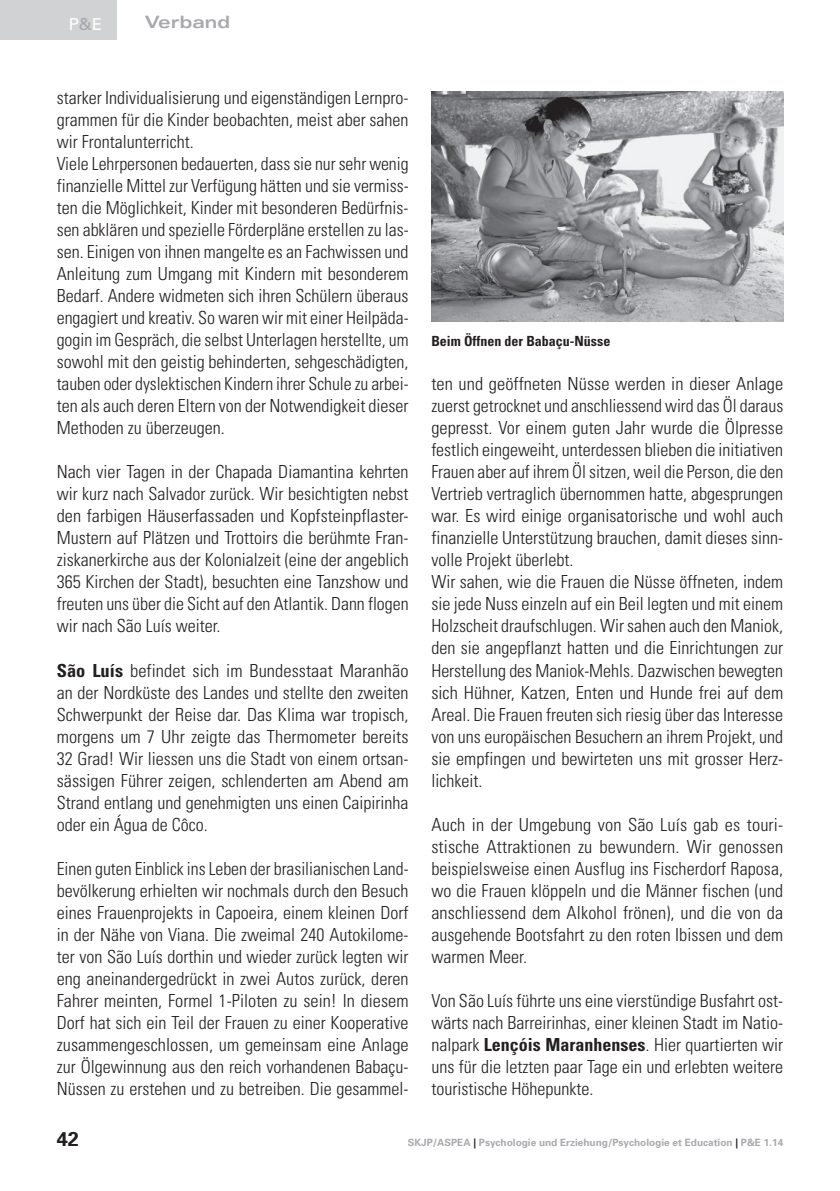
<style>
.page{position:relative;width:840px;height:1191px;background:#fff}
.page>*{position:absolute;margin:0;border:0;box-sizing:border-box;transform-origin:0 0}
.t1{font:700 20px "Univers";color:#231f20}
.t2{font:300 condensed 18px/22px "Univers";color:#231f20;text-align:justify}
.t3{font:700 expanded 17px "Univers";color:#a8a9ad}
.t4{font:16.4px "Univers";color:#fff}
.t5{font:700 condensed 14px "Univers";color:#231f20}
.t6{font:700 10px "Univers";color:#a8a9ad}
.s1{color:#a8a9ad}
.s2{font-weight:700}
.s3{color:#231f20}
</style>
<div class="page">
<div style="left:0;top:0;width:116px;height:40px;background:#d1d2d4"></div>
<img style="left:431px;top:91px;width:351px;height:231px">
<p class="t4" style="left:69px;top:18px;width:35px">P<span class="s1">&amp;</span>E</p>
<p class="t3" style="left:145px;top:16px;width:87px">Verband</p>
<p class="t2" style="left:57px;top:89px;width:353px;text-align:left">starker Individualisierung und eigenständigen Lernpro&shy;grammen für die Kinder beobachten, meist aber sahen wir Frontalunterricht.<br>Viele Lehrpersonen bedauerten, dass sie nur sehr wenig finanzielle Mittel zur Verfügung hätten und sie vermiss&shy;ten die Möglichkeit, Kinder mit besonderen Bedürfnis&shy;sen abklären und spezielle Förderpläne erstellen zu las&shy;sen. Einigen von ihnen mangelte es an Fachwissen und Anleitung zum Umgang mit Kindern mit besonderem Bedarf. Andere widmeten sich ihren Schülern überaus engagiert und kreativ. So waren wir mit einer Heilpäda&shy;gogin im Gespräch, die selbst Unterlagen herstellte, um sowohl mit den geistig behinderten, sehgeschädigten, tauben oder dyslektischen Kindern ihrer Schule zu arbei&shy;ten als auch deren Eltern von der Notwendigkeit dieser Methoden zu überzeugen.</p>
<p class="t2" style="left:57px;top:463px;width:353px">Nach vier Tagen in der Chapada Diamantina kehrten wir kurz nach Salvador zurück. Wir besichtigten nebst den farbigen Häuserfassaden und Kopfsteinpflaster-Mustern auf Plätzen und Trottoirs die berühmte Fran&shy;ziskanerkirche aus der Kolonialzeit (eine der angeblich 365 Kirchen der Stadt), besuchten eine Tanzshow und freuten uns über die Sicht auf den Atlantik. Dann flogen wir nach São Luís weiter.</p>
<p class="t2" style="left:57px;top:661px;width:353px"><span class="s2">São Luís</span> befindet sich im Bundesstaat Maranhão an der Nordküste des Landes und stellte den zweiten Schwerpunkt der Reise dar. Das Klima war tropisch, morgens um 7 Uhr zeigte das Thermometer bereits 32 Grad! Wir liessen uns die Stadt von einem ortsan&shy;sässigen Führer zeigen, schlenderten am Abend am Strand entlang und genehmigten uns einen Caipirinha oder ein Água de Côco.</p>
<p class="t2" style="left:57px;top:859px;width:353px">Einen guten Einblick ins Leben der brasilianischen Land&shy;bevölkerung erhielten wir nochmals durch den Besuch eines Frauenprojekts in Capoeira, einem kleinen Dorf in der Nähe von Viana. Die zweimal 240 Autokilome&shy;ter von São Luís dorthin und wieder zurück legten wir eng aneinandergedrückt in zwei Autos zurück, deren Fahrer meinten, Formel 1-Piloten zu sein! In diesem Dorf hat sich ein Teil der Frauen zu einer Kooperative zusammengeschlossen, um gemeinsam eine Anlage zur Ölgewinnung aus den reich vorhandenen Babaçu-Nüssen zu erstehen und zu betreiben. Die gesammel-</p>
<p class="t5" style="left:431px;top:336px;width:180px">Beim Öffnen der Babaçu-Nüsse</p>
<p class="t2" style="left:431px;top:375px;width:353px;text-align:left">ten und geöffneten Nüsse werden in dieser Anlage zuerst getrocknet und anschliessend wird das Öl daraus gepresst. Vor einem guten Jahr wurde die Ölpresse festlich eingeweiht, unterdessen blieben die initiativen Frauen aber auf ihrem Öl sitzen, weil die Person, die den Vertrieb vertraglich übernommen hatte, abgesprungen war. Es wird einige organisatorische und wohl auch finanzielle Unterstützung brauchen, damit dieses sinn&shy;volle Projekt überlebt.<br>Wir sahen, wie die Frauen die Nüsse öffneten, indem sie jede Nuss einzeln auf ein Beil legten und mit einem Holzscheit draufschlugen. Wir sahen auch den Maniok, den sie angepflanzt hatten und die Einrichtungen zur Herstellung des Maniok-Mehls. Dazwischen bewegten sich Hühner, Katzen, Enten und Hunde frei auf dem Areal. Die Frauen freuten sich riesig über das Interesse von uns europäischen Besuchern an ihrem Projekt, und sie empfingen und bewirteten uns mit grosser Herz&shy;lichkeit.</p>
<p class="t2" style="left:431px;top:815px;width:353px">Auch in der Umgebung von São Luís gab es touri&shy;stische Attraktionen zu bewundern. Wir genossen beispielsweise einen Ausflug ins Fischerdorf Raposa, wo die Frauen klöppeln und die Männer fischen (und anschliessend dem Alkohol frönen), und die von da ausgehende Bootsfahrt zu den roten Ibissen und dem warmen Meer.</p>
<p class="t2" style="left:431px;top:991px;width:353px">Von São Luís führte uns eine vierstündige Busfahrt ost&shy;wärts nach Barreirinhas, einer kleinen Stadt im Natio&shy;nalpark <span class="s2">Lençóis Maranhenses</span>. Hier quartierten wir uns für die letzten paar Tage ein und erlebten weitere touristische Höhepunkte.</p>
<p class="t1" style="left:57px;top:1131px;width:24px">42</p>
<p class="t6" style="left:407px;top:1138px;width:377px">SKJP/ASPEA <span class="s3">|</span> Psychologie und Erziehung/Psychologie et Education <span class="s3">|</span> P&amp;E 1.14</p>
</div>
